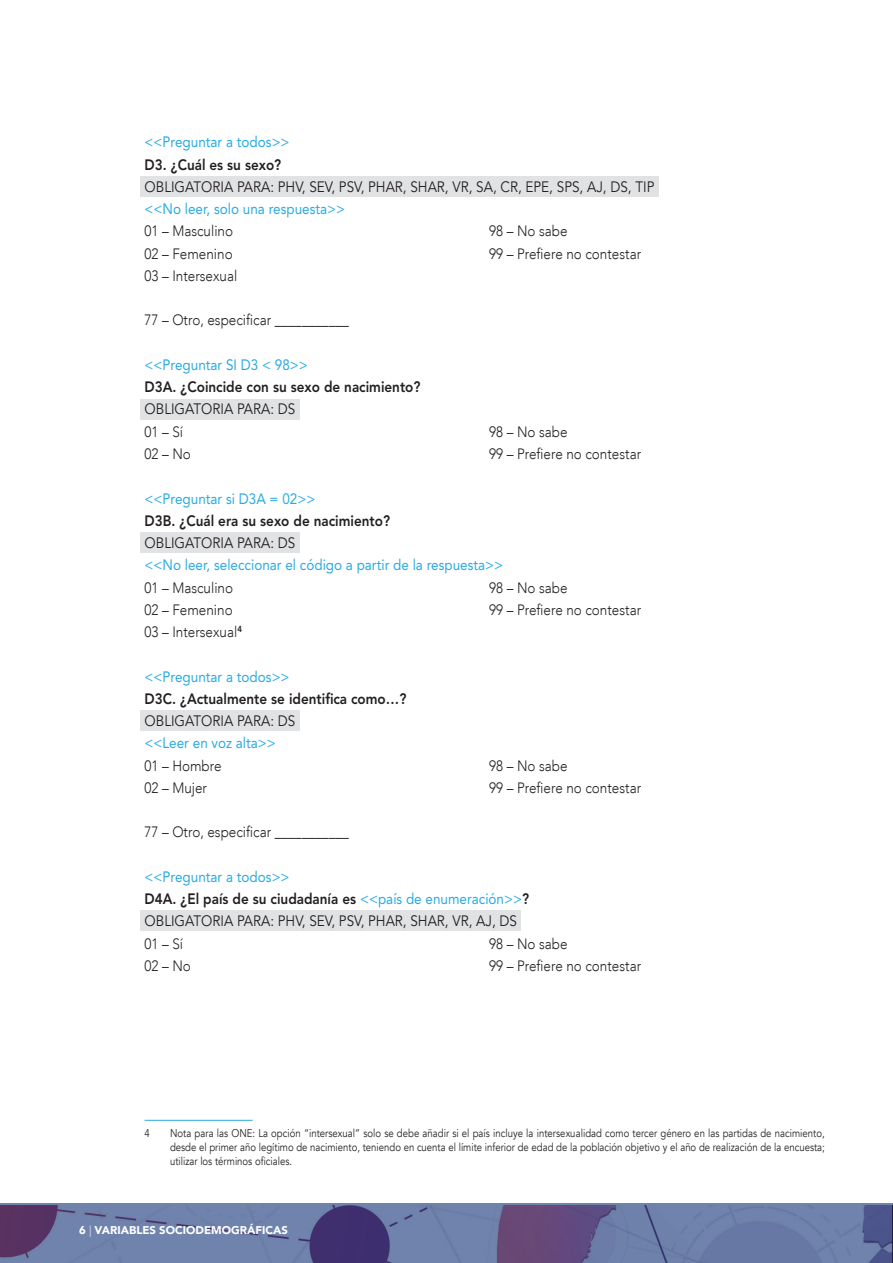
<style>
.page{position:relative;width:893px;height:1263px;background:#fff}
.page>*{position:absolute;margin:0;border:0;box-sizing:border-box;transform-origin:0 0}
.Body_split{font:300 15px "Avenir LT Std";color:#231f20;scale:.9 1}
._07_body{font:15px "Avenir LT Std";color:#29abe2;scale:.9 1}
._07_body-2{font:800 15px "Avenir LT Std";color:#231f20;scale:.9 1}
.Grey_text{font:15px "Avenir LT Std";color:#231f20;scale:.9 1}
.Footnotes{font:11.25px/14.2px "Avenir";color:#231f20;text-align:justify;scale:.85 1}
.t1{font:900 11.25px "Avenir";color:#fff}
.s1{font-weight:400;color:#29abe2}
.s2{font-weight:300}
</style>
<div class="page">
<svg style="left:0;top:1203px;width:893px;height:60px;fill:#6e81aa"></svg>
<div style="left:140px;top:176px;width:519px;height:21px;background:#e1e2e4"></div>
<hr style="left:145px;top:1120px;width:108px;height:1px;background:#29abe2">
<div style="left:140px;top:399px;width:160px;height:20px;background:#e1e2e4"></div>
<div style="left:140px;top:532px;width:160px;height:21px;background:#e1e2e4"></div>
<div style="left:140px;top:710px;width:160px;height:21px;background:#e1e2e4"></div>
<div style="left:140px;top:911px;width:381px;height:20px;background:#e1e2e4"></div>
<p class="_07_body" style="left:145px;top:133px;width:163px">&lt;&lt;Preguntar a todos&gt;&gt;</p>
<p class="_07_body-2" style="left:145px;top:156px;width:153px">D3. ¿Cuál es su sexo?</p>
<p class="Grey_text" style="left:145px;top:178px;width:568px">OBLIGATORIA PARA: PHV, SEV, PSV, PHAR, SHAR, VR, SA, CR, EPE, SPS, AJ, DS, TIP</p>
<p class="_07_body" style="left:145px;top:200px;width:224px">&lt;&lt;No leer, solo una respuesta&gt;&gt;</p>
<p class="Body_split" style="left:145px;top:222px;width:100px">01 – Masculino</p>
<p class="Body_split" style="left:145px;top:245px;width:99px">02 – Femenino</p>
<p class="Body_split" style="left:145px;top:267px;width:105px">03 – Intersexual</p>
<p class="Body_split" style="left:145px;top:311px;width:229px">77 – Otro, especificar ___________</p>
<p class="_07_body" style="left:145px;top:356px;width:183px">&lt;&lt;Preguntar SI D3 &lt; 98&gt;&gt;</p>
<p class="_07_body-2" style="left:145px;top:378px;width:308px">D3A. ¿Coincide con su sexo de nacimiento?</p>
<p class="Grey_text" style="left:145px;top:401px;width:169px">OBLIGATORIA PARA: DS</p>
<p class="Body_split" style="left:145px;top:423px;width:44px">01 – Sí</p>
<p class="Body_split" style="left:145px;top:445px;width:53px">02 – No</p>
<p class="Body_split" style="left:489px;top:222px;width:89px">98 – No sabe</p>
<p class="Body_split" style="left:489px;top:245px;width:170px">99 – Prefiere no contestar</p>
<p class="Body_split" style="left:489px;top:423px;width:89px">98 – No sabe</p>
<p class="Body_split" style="left:489px;top:445px;width:170px">99 – Prefiere no contestar</p>
<p class="_07_body" style="left:145px;top:490px;width:191px">&lt;&lt;Preguntar si D3A = 02&gt;&gt;</p>
<p class="_07_body-2" style="left:145px;top:512px;width:274px">D3B. ¿Cuál era su sexo de nacimiento?</p>
<p class="Grey_text" style="left:145px;top:534px;width:169px">OBLIGATORIA PARA: DS</p>
<p class="_07_body" style="left:145px;top:556px;width:400px">&lt;&lt;No leer, seleccionar el código a partir de la respuesta&gt;&gt;</p>
<p class="Body_split" style="left:145px;top:578px;width:100px">01 – Masculino</p>
<p class="Body_split" style="left:145px;top:601px;width:99px">02 – Femenino</p>
<p class="Body_split" style="left:145px;top:623px;width:110px">03 – Intersexual<sup>4</sup></p>
<p class="Body_split" style="left:489px;top:578px;width:89px">98 – No sabe</p>
<p class="Body_split" style="left:489px;top:601px;width:170px">99 – Prefiere no contestar</p>
<p class="_07_body" style="left:145px;top:668px;width:163px">&lt;&lt;Preguntar a todos&gt;&gt;</p>
<p class="_07_body-2" style="left:145px;top:690px;width:292px">D3C. ¿Actualmente se identifica como…?</p>
<p class="Grey_text" style="left:145px;top:712px;width:169px">OBLIGATORIA PARA: DS</p>
<p class="_07_body" style="left:145px;top:734px;width:147px">&lt;&lt;Leer en voz alta&gt;&gt;</p>
<p class="Body_split" style="left:145px;top:756px;width:87px">01 – Hombre</p>
<p class="Body_split" style="left:145px;top:779px;width:71px">02 – Mujer</p>
<p class="Body_split" style="left:145px;top:823px;width:229px">77 – Otro, especificar ___________</p>
<p class="Body_split" style="left:489px;top:756px;width:89px">98 – No sabe</p>
<p class="Body_split" style="left:489px;top:779px;width:170px">99 – Prefiere no contestar</p>
<p class="_07_body" style="left:145px;top:868px;width:163px">&lt;&lt;Preguntar a todos&gt;&gt;</p>
<p class="_07_body-2" style="left:145px;top:890px;width:429px">D4A. ¿El país de su ciudadanía es <span class="s1">&lt;&lt;país de enumeración&gt;&gt;</span>?</p>
<p class="Grey_text" style="left:145px;top:912px;width:415px">OBLIGATORIA PARA: PHV, SEV, PSV, PHAR, SHAR, VR, AJ, DS</p>
<p class="Body_split" style="left:145px;top:934px;width:44px">01 – Sí</p>
<p class="Body_split" style="left:145px;top:957px;width:53px">02 – No</p>
<p class="Body_split" style="left:489px;top:934px;width:89px">98 – No sabe</p>
<p class="Body_split" style="left:489px;top:957px;width:170px">99 – Prefiere no contestar</p>
<p class="Footnotes" style="left:145px;top:1126px;width:8px">4</p>
<p class="Footnotes" style="left:170px;top:1126px;width:772px">Nota para las ONE: La opción “intersexual” solo se debe añadir si el país incluye la intersexualidad como tercer género en las partidas de nacimiento, desde el primer año legítimo de nacimiento, teniendo en cuenta el límite inferior de edad de la población objetivo y el año de realización de la encuesta; utilizar los términos oficiales.</p>
<p class="t1" style="left:79px;top:1220px;width:210px">6 <span class="s2">|</span> VARIABLES SOCIODEMOGRÁFICAS</p>
</div>
